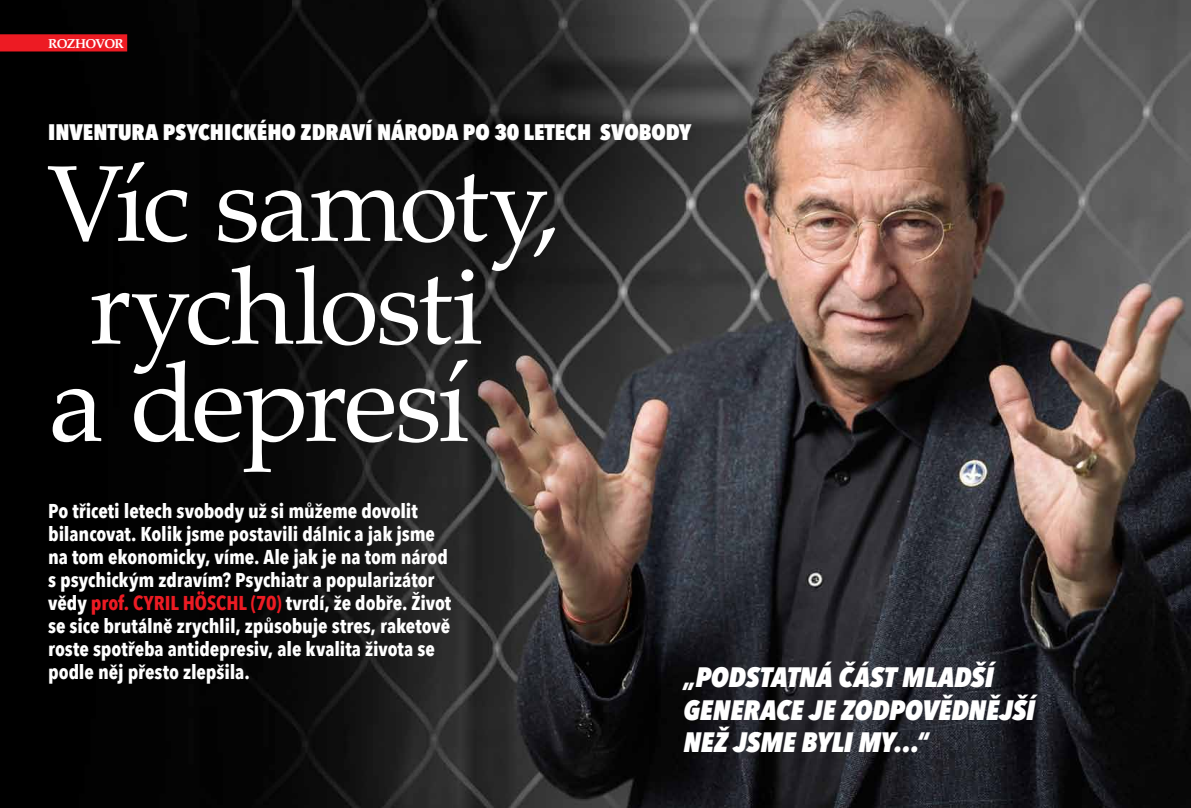
<style>
.page{position:relative;width:1191px;height:808px;background:#fff}
.page>*{position:absolute;margin:0;border:0;box-sizing:border-box;transform-origin:0 0}
.t1{font:111.4px "Palatino Linotype";letter-spacing:-.035em;color:#fff}
.t2{font:108.4px "Palatino Linotype";letter-spacing:-.02em;color:#fff}
.t3{font:108px "Palatino Linotype";letter-spacing:-.04em;color:#fff}
.t4{font:italic 800 condensed 28px/32.2px "Avenir Next LT Pro";letter-spacing:-.005em;color:#fff}
.t5{font:800 condensed 22.4px "Avenir Next LT Pro";color:#fff}
.t6{font:700 condensed 20px/23px "Avenir Next LT Pro";letter-spacing:-.005em;color:#fff}
.t7{font:700 13px "Palatino CE";letter-spacing:-.055em;color:#fff}
.s1{color:#ed1b23}
</style>
<div class="page">
<img style="left:0;top:0;width:1191px;height:808px">
<div style="left:0;top:34px;width:127px;height:17px;background:#ed1b23"></div>
<p class="t7" style="left:48px;top:36px;width:77px">ROZHOVOR</p>
<p class="t5" style="left:48px;top:118px;width:644px">INVENTURA PSYCHICKÉHO ZDRAVÍ NÁRODA PO 30 LETECH SVOBODY</p>
<h3 class="t3" style="left:47px;top:127px;width:516px">Víc samoty,</h3>
<h2 class="t2" style="left:89px;top:230px;width:396px">rychlosti</h2>
<h1 class="t1" style="left:48px;top:324px;width:423px">a depresí</h1>
<p class="t6" style="left:48px;top:500px;width:404px">Po třiceti letech svobody už si můžeme dovolit bilancovat. Kolik jsme postavili dálnic a jak jsme na tom ekonomicky, víme. Ale jak je na tom národ s psychickým zdravím? Psychiatr a popularizátor vědy <span class="s1">prof. CYRIL HÖSCHL (70)</span> tvrdí, že dobře. Život se sice brutálně zrychlil, způsobuje stres, raketově roste spotřeba antidepresiv, ale kvalita života se podle něj přesto zlepšila.</p>
<h3 class="t4" style="left:683px;top:661px;width:353px">„PODSTATNÁ ČÁST MLADŠÍ<br>GENERACE JE ZODPOVĚDNĚJŠÍ<br>NEŽ JSME BYLI MY…“</h3>
</div>
